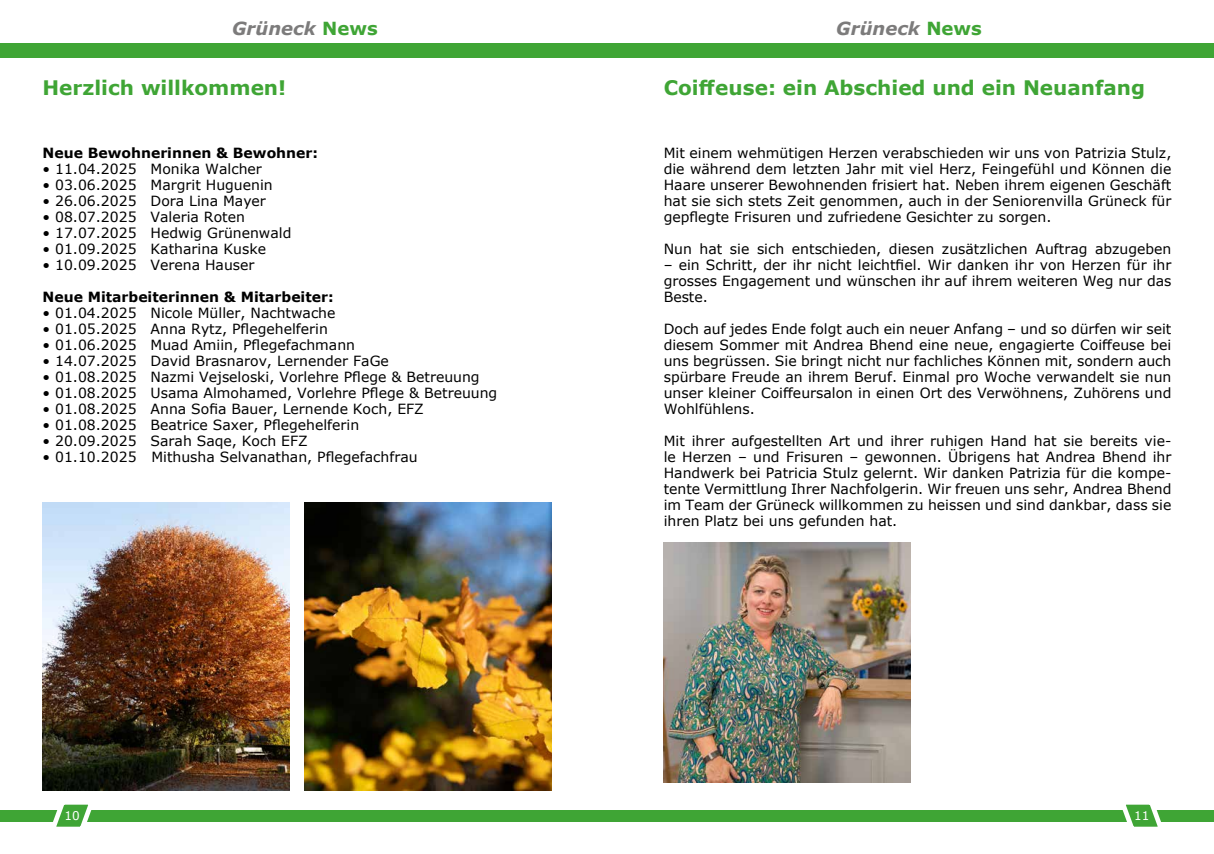
<style>
.page{position:relative;width:1214px;height:854px;background:#fff}
.page>*{position:absolute;margin:0;border:0;box-sizing:border-box;transform-origin:0 0}
.t1{font:700 20px "Verdana";color:#3fa535}
.t2{font:italic 700 18px "Verdana";color:#7c7b7b}
.t3{font:14px/16px "Verdana";color:#000;text-align:justify}
.t4{font:700 14px "Verdana";color:#000}
.t5{font:12px "Verdana";color:#fff}
.s1{font-style:normal;color:#3fa535}
</style>
<div class="page">
<div style="left:0;top:43px;width:607px;height:14px;background:#3fa535"></div>
<div style="left:607px;top:43px;width:606px;height:14px;background:#3fa535"></div>
<div style="left:0;top:809px;width:607px;height:12px;background:#3fa535"></div>
<svg style="left:46px;top:804px;width:52px;height:23px"></svg>
<div style="left:607px;top:809px;width:606px;height:12px;background:#3fa535"></div>
<svg style="left:1115px;top:804px;width:52px;height:23px"></svg>
<img style="left:663px;top:542px;width:247px;height:240px">
<img style="left:43px;top:502px;width:246px;height:287px">
<img style="left:305px;top:502px;width:246px;height:287px">
<p class="t2" style="left:232px;top:16px;width:147px">Grüneck <span class="s1">News</span></p>
<p class="t2" style="left:836px;top:16px;width:147px">Grüneck <span class="s1">News</span></p>
<h1 class="t1" style="left:43px;top:74px;width:245px">Herzlich willkommen!</h1>
<h1 class="t1" style="left:663px;top:74px;width:483px">Coiffeuse: ein Abschied und ein Neuanfang</h1>
<p class="t4" style="left:43px;top:143px;width:277px">Neue Bewohnerinnen &amp; Bewohner:</p>
<p class="t3" style="left:43px;top:160px;width:221px">• 11.04.2025 Monika Walcher</p>
<p class="t3" style="left:43px;top:176px;width:232px">• 03.06.2025 Margrit Huguenin</p>
<p class="t3" style="left:43px;top:193px;width:225px">• 26.06.2025 Dora Lina Mayer</p>
<p class="t3" style="left:43px;top:209px;width:204px">• 08.07.2025 Valeria Roten</p>
<p class="t3" style="left:43px;top:225px;width:250px">• 17.07.2025 Hedwig Grünenwald</p>
<p class="t3" style="left:43px;top:241px;width:225px">• 01.09.2025 Katharina Kuske</p>
<p class="t3" style="left:43px;top:257px;width:213px">• 10.09.2025 Verena Hauser</p>
<p class="t4" style="left:43px;top:287px;width:292px">Neue Mitarbeiterinnen &amp; Mitarbeiter:</p>
<p class="t3" style="left:43px;top:305px;width:294px">• 01.04.2025 Nicole Müller, Nachtwache</p>
<p class="t3" style="left:43px;top:321px;width:287px">• 01.05.2025 Anna Rytz, Pflegehelferin</p>
<p class="t3" style="left:43px;top:337px;width:314px">• 01.06.2025 Muad Amiin, Pflegefachmann</p>
<p class="t3" style="left:43px;top:353px;width:348px">• 14.07.2025 David Brasnarov, Lernender FaGe</p>
<p class="t3" style="left:43px;top:369px;width:438px">• 01.08.2025 Nazmi Vejseloski, Vorlehre Pflege &amp; Betreuung</p>
<p class="t3" style="left:43px;top:385px;width:456px">• 01.08.2025 Usama Almohamed, Vorlehre Pflege &amp; Betreuung</p>
<p class="t3" style="left:43px;top:401px;width:383px">• 01.08.2025 Anna Sofia Bauer, Lernende Koch, EFZ</p>
<p class="t3" style="left:43px;top:417px;width:318px">• 01.08.2025 Beatrice Saxer, Pflegehelferin</p>
<p class="t3" style="left:43px;top:433px;width:267px">• 20.09.2025 Sarah Saqe, Koch EFZ</p>
<p class="t3" style="left:43px;top:449px;width:376px">• 01.10.2025 Mithusha Selvanathan, Pflegefachfrau</p>
<p class="t3" style="left:663px;top:144px;width:509px">Mit einem wehmütigen Herzen verabschieden wir uns von Patrizia Stulz, die während dem letzten Jahr mit viel Herz, Feingefühl und Können die Haare unserer Bewohnenden frisiert hat. Neben ihrem eigenen Geschäft hat sie sich stets Zeit genommen, auch in der Seniorenvilla Grüneck für gepflegte Frisuren und zufriedene Gesichter zu sorgen.</p>
<p class="t3" style="left:663px;top:241px;width:509px">Nun hat sie sich entschieden, diesen zusätzlichen Auftrag abzugeben</p>
<p class="t3" style="left:663px;top:257px;width:509px">– ein Schritt, der ihr nicht leichtfiel. Wir danken ihr von Herzen für ihr grosses Engagement und wünschen ihr auf ihrem weiteren Weg nur das Beste.</p>
<p class="t3" style="left:663px;top:321px;width:509px">Doch auf jedes Ende folgt auch ein neuer Anfang – und so dürfen wir seit diesem Sommer mit Andrea Bhend eine neue, engagierte Coiffeuse bei uns begrüssen. Sie bringt nicht nur fachliches Können mit, sondern auch spürbare Freude an ihrem Beruf. Einmal pro Woche verwandelt sie nun unser kleiner Coiffeursalon in einen Ort des Verwöhnens, Zuhörens und Wohlfühlens.</p>
<p class="t3" style="left:663px;top:433px;width:509px">Mit ihrer aufgestellten Art und ihrer ruhigen Hand hat sie bereits vie&shy;le Herzen – und Frisuren – gewonnen. Übrigens hat Andrea Bhend ihr Handwerk bei Patricia Stulz gelernt. Wir danken Patrizia für die kompe&shy;tente Vermittlung Ihrer Nachfolgerin. Wir freuen uns sehr, Andrea Bhend im Team der Grüneck willkommen zu heissen und sind dankbar, dass sie ihren Platz bei uns gefunden hat.</p>
<p class="t5" style="left:65px;top:807px;width:17px">10</p>
<p class="t5" style="left:1133px;top:807px;width:17px">11</p>
</div>
